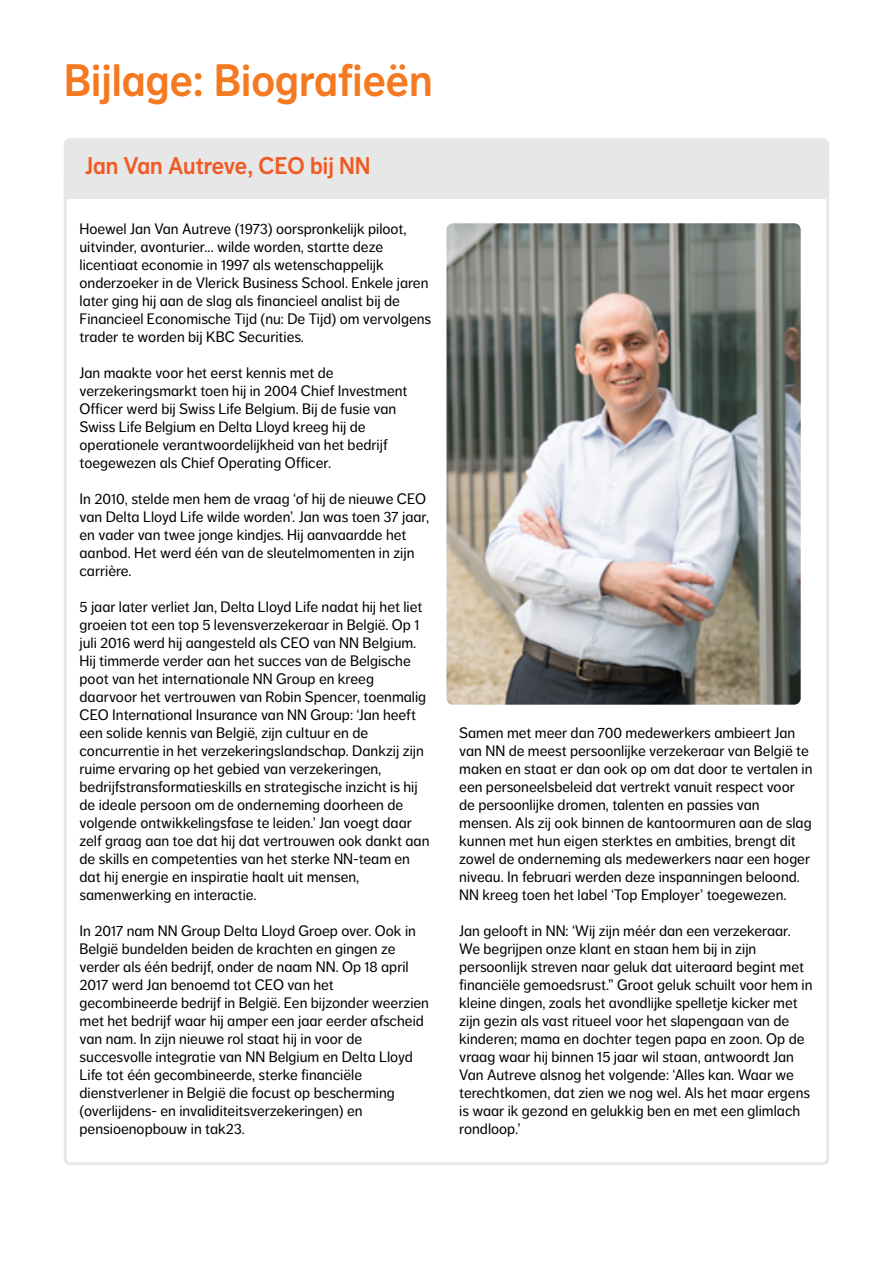
<style>
.page{position:relative;width:893px;height:1263px;background:#fff}
.page>*{position:absolute;margin:0;border:0;box-sizing:border-box;transform-origin:0 0}
.t1{font:45px "NN Dagny Display";color:#f47920}
.t2{font:24px "NN Dagny Display";color:#f15a22}
.t3{font:15px/18px "NN Dagny Text";color:#000}
</style>
<div class="page">
<div style="left:64px;top:138px;width:765px;height:61px;background:#e7e7e7"></div>
<img style="left:446px;top:223px;width:355px;height:482px">
<h1 class="t1" style="left:64px;top:54px;width:370px">Bijlage: Biografieën</h1>
<h2 class="t2" style="left:85px;top:152px;width:287px">Jan Van Autreve, CEO bij NN</h2>
<p class="t3" style="left:80px;top:220px;width:353px">Hoewel Jan Van Autreve (1973) oorspronkelijk piloot, uitvinder, avonturier... wilde worden, startte deze licentiaat economie in 1997 als wetenschappelijk onderzoeker in de Vlerick Business School. Enkele jaren later ging hij aan de slag als financieel analist bij de Financieel Economische Tijd (nu: De Tijd) om vervolgens trader te worden bij KBC Securities.</p>
<p class="t3" style="left:80px;top:364px;width:330px">Jan maakte voor het eerst kennis met de verzekeringsmarkt toen hij in 2004 Chief Investment Officer werd bij Swiss Life Belgium. Bij de fusie van Swiss Life Belgium en Delta Lloyd kreeg hij de operationele verantwoordelijkheid van het bedrijf toegewezen als Chief Operating Officer.</p>
<p class="t3" style="left:80px;top:490px;width:351px">In 2010, stelde men hem de vraag ‘of hij de nieuwe CEO van Delta Lloyd Life wilde worden’. Jan was toen 37 jaar, en vader van twee jonge kindjes. Hij aanvaardde het aanbod. Het werd één van de sleutelmomenten in zijn carrière.</p>
<p class="t3" style="left:80px;top:598px;width:351px">5 jaar later verliet Jan, Delta Lloyd Life nadat hij het liet groeien tot een top 5 levensverzekeraar in België. Op 1 juli 2016 werd hij aangesteld als CEO van NN Belgium.<br>Hij timmerde verder aan het succes van de Belgische poot van het internationale NN Group en kreeg daarvoor het vertrouwen van Robin Spencer, toenmalig CEO International Insurance van NN Group: ‘Jan heeft een solide kennis van België, zijn cultuur en de concurrentie in het verzekeringslandschap. Dankzij zijn ruime ervaring op het gebied van verzekeringen, bedrijfstransformatieskills en strategische inzicht is hij de ideale persoon om de onderneming doorheen de volgende ontwikkelingsfase te leiden.’ Jan voegt daar zelf graag aan toe dat hij dat vertrouwen ook dankt aan de skills en competenties van het sterke NN-team en dat hij energie en inspiratie haalt uit mensen, samenwerking en interactie.</p>
<p class="t3" style="left:80px;top:922px;width:351px">In 2017 nam NN Group Delta Lloyd Groep over. Ook in België bundelden beiden de krachten en gingen ze verder als één bedrijf, onder de naam NN. Op 18 april 2017 werd Jan benoemd tot CEO van het gecombineerde bedrijf in België. Een bijzonder weerzien met het bedrijf waar hij amper een jaar eerder afscheid van nam. In zijn nieuwe rol staat hij in voor de succesvolle integratie van NN Belgium en Delta Lloyd Life tot één gecombineerde, sterke financiële dienstverlener in België die focust op bescherming (overlijdens- en invaliditeitsverzekeringen) en pensioenopbouw in tak23.</p>
<p class="t3" style="left:459px;top:724px;width:355px">Samen met meer dan 700 medewerkers ambieert Jan van NN de meest persoonlijke verzekeraar van België te maken en staat er dan ook op om dat door te vertalen in een personeelsbeleid dat vertrekt vanuit respect voor de persoonlijke dromen, talenten en passies van mensen. Als zij ook binnen de kantoormuren aan de slag kunnen met hun eigen sterktes en ambities, brengt dit zowel de onderneming als medewerkers naar een hoger niveau. In februari werden deze inspanningen beloond.<br>NN kreeg toen het label ‘Top Employer’ toegewezen.</p>
<p class="t3" style="left:459px;top:922px;width:355px">Jan gelooft in NN: ‘Wij zijn méér dan een verzekeraar.<br>We begrijpen onze klant en staan hem bij in zijn persoonlijk streven naar geluk dat uiteraard begint met financiële gemoedsrust.” Groot geluk schuilt voor hem in kleine dingen, zoals het avondlijke spelletje kicker met zijn gezin als vast ritueel voor het slapengaan van de kinderen; mama en dochter tegen papa en zoon. Op de vraag waar hij binnen 15 jaar wil staan, antwoordt Jan Van Autreve alsnog het volgende: ‘Alles kan. Waar we terechtkomen, dat zien we nog wel. Als het maar ergens is waar ik gezond en gelukkig ben en met een glimlach rondloop.’</p>
</div>
